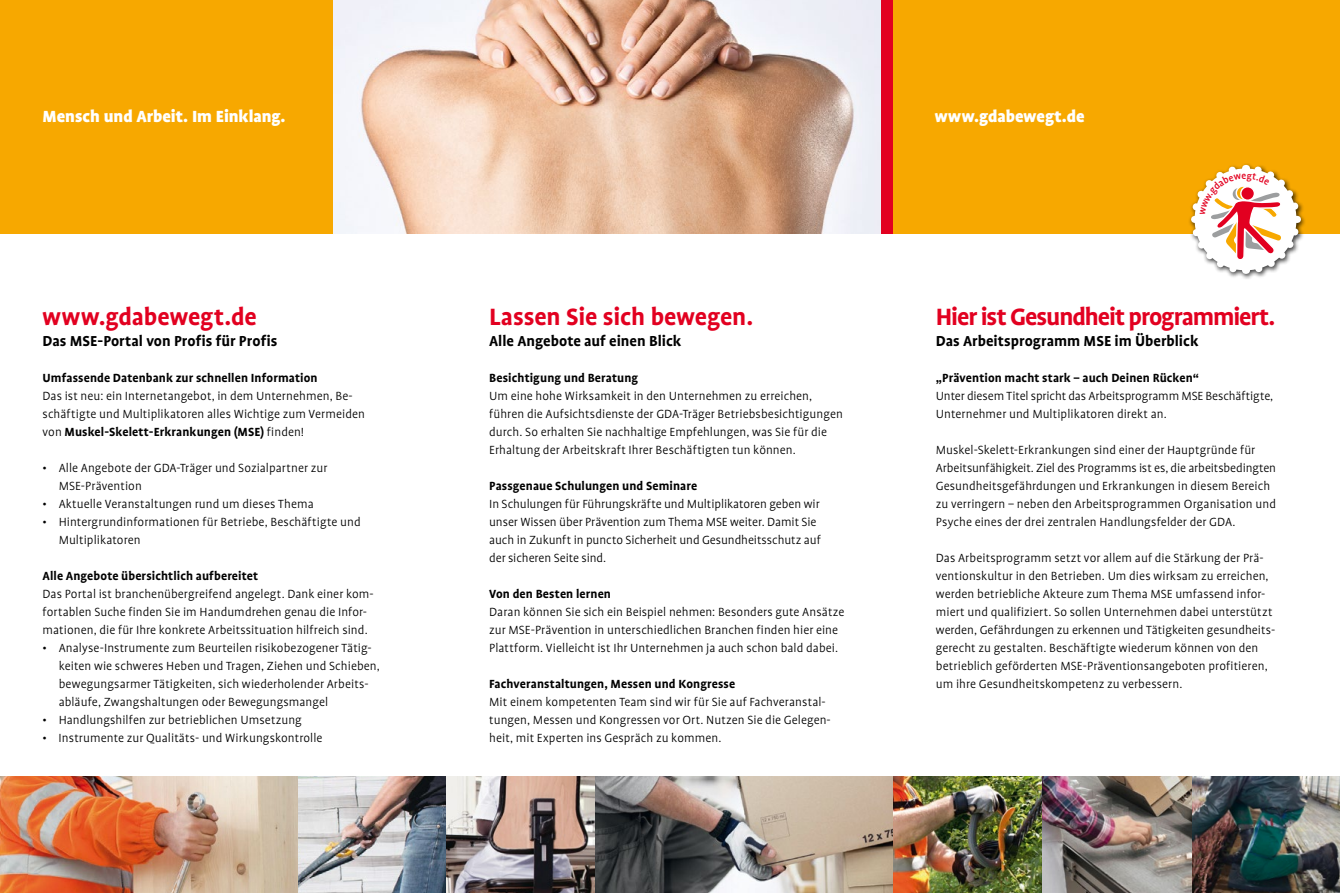
<style>
.page{position:relative;width:1340px;height:893px;background:#fff}
.page>*{position:absolute;margin:0;border:0;box-sizing:border-box;transform-origin:0 0}
.t1{font:700 27px "Profile";letter-spacing:-.015em;color:#e20020}
.t2{font:700 27px "Profile";letter-spacing:-.04em;color:#e20020}
.t3{font:900 18.45px "Profile";color:#fff}
.t4{font:700 16.5px "Profile";color:#000}
.t5{font:300 13.5px/18px "Profile";letter-spacing:.005em;color:#000}
.t6{font:700 13.5px "Profile";letter-spacing:.005em;color:#000}
.s1{font-weight:700}
</style>
<div class="page">
<div style="left:0;top:0;width:335px;height:233px;background:#f7a800"></div>
<img style="left:298px;top:776px;width:148px;height:117px">
<img style="left:0;top:776px;width:298px;height:117px">
<img style="left:333px;top:0;width:548px;height:233px">
<img style="left:446px;top:776px;width:149px;height:117px">
<svg style="left:595px;top:776px;width:298px;height:117px;background:#948b82"></svg>
<div style="left:881px;top:0;width:32px;height:233px;background:#e20020"></div>
<div style="left:893px;top:0;width:446px;height:233px;background:#f7a800"></div>
<div style="left:1188px;top:162px;width:117px;height:118px;background:#000;opacity:.75"></div>
<img style="left:893px;top:776px;width:149px;height:117px">
<img style="left:1191px;top:776px;width:148px;height:117px">
<img style="left:1042px;top:776px;width:149px;height:117px">
<svg style="left:1186px;top:162px;width:117px;height:116px"></svg>
<h2 class="t3" style="left:43px;top:106px;width:244px">Mensch und Arbeit. Im Einklang.</h2>
<h1 class="t1" style="left:43px;top:302px;width:216px">www.gdabewegt.de</h1>
<p class="t4" style="left:43px;top:332px;width:236px">Das MSE-Portal von Profis für Profis</p>
<p class="t6" style="left:43px;top:370px;width:276px">Umfassende Datenbank zur schnellen Information</p>
<p class="t5" style="left:43px;top:387px;width:324px">Das ist neu: ein Internetangebot, in dem Unternehmen, Be&shy;schäftigte und Multiplikatoren alles Wichtige zum Vermeiden von <span class="s1">Muskel-Skelett-Erkrankungen (MSE)</span> finden!</p>
<p class="t5" style="left:59px;top:459px;width:270px;text-indent:-16px">• Alle Angebote der GDA-Träger und Sozialpartner zur<br>MSE-Prävention</p>
<p class="t5" style="left:43px;top:495px;width:273px">• Aktuelle Veranstaltungen rund um dieses Thema</p>
<p class="t5" style="left:59px;top:513px;width:303px;text-indent:-16px">• Hintergrundinformationen für Betriebe, Beschäftigte und<br>Multiplikatoren</p>
<p class="t6" style="left:43px;top:568px;width:217px">Alle Angebote übersichtlich aufbereitet</p>
<p class="t5" style="left:43px;top:585px;width:333px">Das Portal ist branchenübergreifend angelegt. Dank einer kom&shy;fortablen Suche finden Sie im Handumdrehen genau die Infor&shy;mationen, die für Ihre konkrete Arbeitssituation hilfreich sind.</p>
<p class="t5" style="left:59px;top:639px;width:323px;text-indent:-16px">• Analyse-Instrumente zum Beurteilen risikobezogener Tätig&shy;keiten wie schweres Heben und Tragen, Ziehen und Schieben, bewegungsarmer Tätigkeiten, sich wiederholender Arbeits&shy;abläufe, Zwangshaltungen oder Bewegungsmangel</p>
<p class="t5" style="left:42px;top:711px;width:261px">• Handlungshilfen zur betrieblichen Umsetzung</p>
<p class="t5" style="left:42px;top:729px;width:281px">• Instrumente zur Qualitäts- und Wirkungskontrolle</p>
<h1 class="t1" style="left:489px;top:302px;width:265px">Lassen Sie sich bewegen.</h1>
<p class="t4" style="left:489px;top:332px;width:194px">Alle Angebote auf einen Blick</p>
<p class="t6" style="left:489px;top:370px;width:150px">Besichtigung und Beratung</p>
<p class="t5" style="left:489px;top:387px;width:355px">Um eine hohe Wirksamkeit in den Unternehmen zu erreichen, führen die Aufsichtsdienste der GDA-Träger Betriebsbesichtigungen durch. So erhalten Sie nachhaltige Empfehlungen, was Sie für die Erhaltung der Arbeitskraft Ihrer Beschäftigten tun können.</p>
<p class="t6" style="left:489px;top:478px;width:209px">Passgenaue Schulungen und Seminare</p>
<p class="t5" style="left:489px;top:495px;width:333px">In Schulungen für Führungskräfte und Multiplikatoren geben wir unser Wissen über Prävention zum Thema MSE weiter. Damit Sie auch in Zukunft in puncto Sicherheit und Gesundheitsschutz auf der sicheren Seite sind.</p>
<p class="t6" style="left:489px;top:586px;width:123px">Von den Besten lernen</p>
<p class="t5" style="left:489px;top:603px;width:356px">Daran können Sie sich ein Beispiel nehmen: Besonders gute Ansätze zur MSE-Prävention in unterschiedlichen Branchen finden hier eine<br>Plattform. Vielleicht ist Ihr Unternehmen ja auch schon bald dabei.</p>
<p class="t6" style="left:489px;top:676px;width:248px">Fachveranstaltungen, Messen und Kongresse</p>
<p class="t5" style="left:489px;top:693px;width:343px">Mit einem kompetenten Team sind wir für Sie auf Fachveranstal&shy;tungen, Messen und Kongressen vor Ort. Nutzen Sie die Gelegen&shy;heit, mit Experten ins Gespräch zu kommen.</p>
<h2 class="t3" style="left:934px;top:106px;width:151px">www.gdabewegt.de</h2>
<h1 class="t2" style="left:935px;top:302px;width:341px">Hier ist Gesundheit programmiert.</h1>
<p class="t4" style="left:935px;top:332px;width:264px">Das Arbeitsprogramm MSE im Überblick</p>
<p class="t6" style="left:935px;top:370px;width:265px">„Prävention macht stark – auch Deinen Rücken“</p>
<p class="t5" style="left:935px;top:387px;width:339px">Unter diesem Titel spricht das Arbeitsprogramm MSE Beschäftigte,<br>Unternehmer und Multiplikatoren direkt an.</p>
<p class="t5" style="left:935px;top:441px;width:342px">Muskel-Skelett-Erkrankungen sind einer der Hauptgründe für Arbeitsunfähigkeit. Ziel des Programms ist es, die arbeitsbedingten Gesundheitsgefährdungen und Erkrankungen in diesem Bereich zu verringern – neben den Arbeitsprogrammen Organisation und Psyche eines der drei zentralen Handlungsfelder der GDA.</p>
<p class="t5" style="left:935px;top:549px;width:341px">Das Arbeitsprogramm setzt vor allem auf die Stärkung der Prä&shy;ventionskultur in den Betrieben. Um dies wirksam zu erreichen, werden betriebliche Akteure zum Thema MSE umfassend infor&shy;miert und qualifiziert. So sollen Unternehmen dabei unterstützt werden, Gefährdungen zu erkennen und Tätigkeiten gesundheits&shy;gerecht zu gestalten. Beschäftigte wiederum können von den betrieblich geförderten MSE-Präventionsangeboten profitieren, um ihre Gesundheitskompetenz zu verbessern.</p>
</div>
